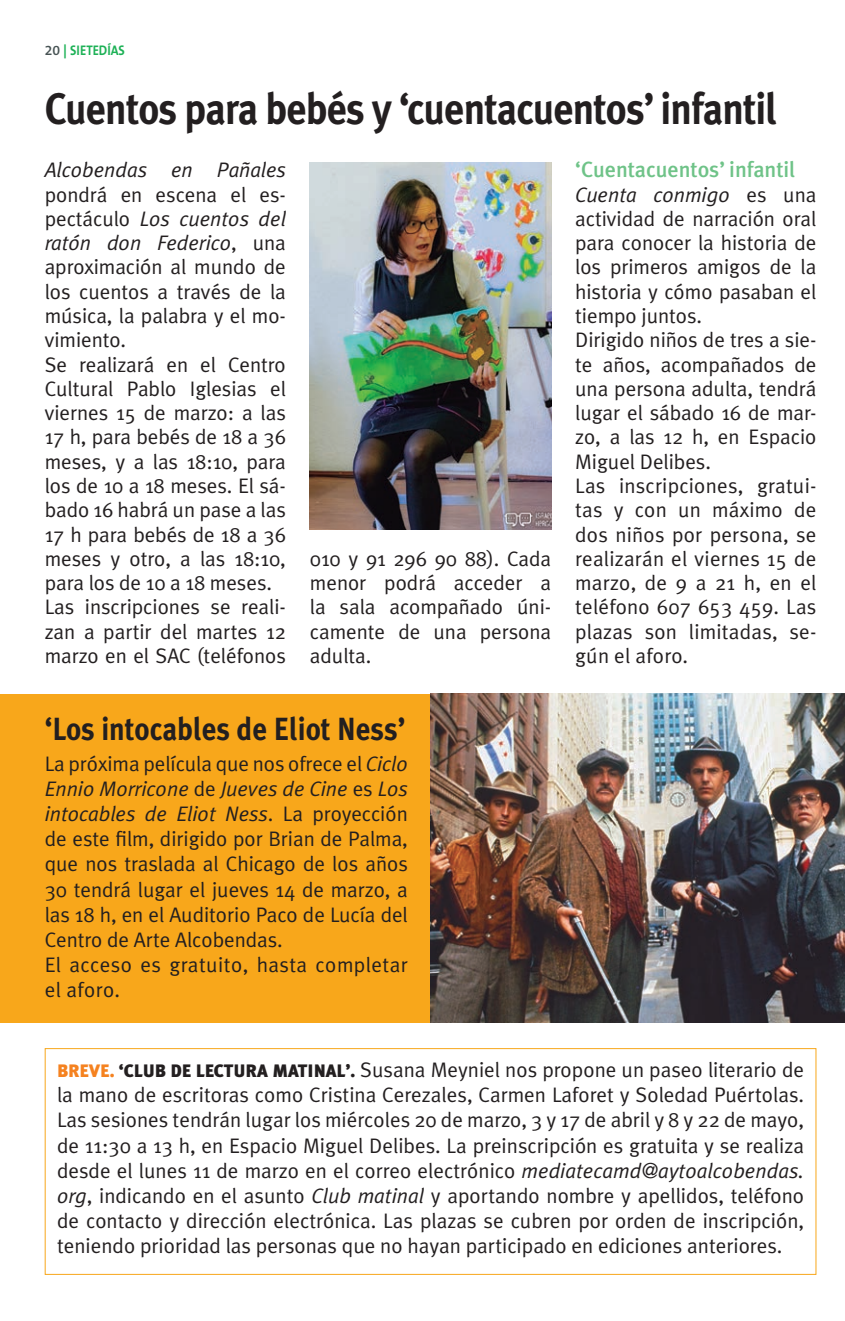
<style>
.page{position:relative;width:845px;height:1321px;background:#fff}
.page>*{position:absolute;margin:0;border:0;box-sizing:border-box;transform-origin:0 0}
.t1{font:700 44px "Meta Plus";letter-spacing:-.02em;color:#231f20;scale:.9 1}
.t2{font:700 32px "Meta Plus";color:#231f20;scale:.9 1}
.t3{font:500 22px "Meta Plus";letter-spacing:-.005em;color:#6fc388}
.t4{font:21px/24.2px "Meta Plus Normal";letter-spacing:-.005em;color:#231f20}
.t5{font:italic 21px "Meta Plus Normal";letter-spacing:-.005em;color:#231f20}
.t6{font:700 14px "The Sans B7";color:#1db156}
.s1{font-family:"The Sans B6";font-weight:600;color:#475354}
.s2{font-style:italic}
.s3{font-family:"Meta Plus";font-weight:900;font-size:18px;color:#f58220}
.s4{font-family:"Meta Plus";font-weight:900;font-size:18px}
</style>
<div class="page">
<div style="left:0;top:694px;width:844px;height:329px;background:#f8a71b"></div>
<img style="left:430px;top:694px;width:414px;height:329px">
<img style="left:309px;top:162px;width:242px;height:367px">
<div style="left:45px;top:1048px;width:771px;height:227px;border:1px solid #f8a71b"></div>
<p class="t6" style="left:45px;top:43px;width:82px"><span class="s1">20</span> | SIETEDÍAS</p>
<h1 class="t1" style="left:45px;top:83px;width:815px">Cuentos para bebés y ‘cuentacuentos’ infantil</h1>
<p class="t5" style="left:45px;top:158px;width:243px">Alcobendas en Pañales</p>
<p class="t4" style="left:45px;top:182px;width:243px">pondrá en escena el es&shy;pectáculo <span class="s2">Los cuentos del ratón don Federico</span>, una aproximación al mundo de los cuentos a través de la música, la palabra y el mo&shy;vimiento.<br>Se realizará en el Centro<br>Cultural Pablo Iglesias el viernes 15 de marzo: a las<br>17 h, para bebés de 18 a 36 meses, y a las 18:10, para los de 10 a 18 meses. El sá&shy;bado 16 habrá un pase a las<br>17 h para bebés de 18 a 36 meses y otro, a las 18:10, para los de 10 a 18 meses.<br>Las inscripciones se reali&shy;zan a partir del martes 12 marzo en el SAC (teléfonos</p>
<p class="t4" style="left:310px;top:546px;width:243px;text-align:justify">010 y 91 296 90 88). Cada menor podrá acceder a la sala acompañado úni&shy;camente de una persona adulta.</p>
<h2 class="t2" style="left:45px;top:710px;width:402px">‘Los intocables de Eliot Ness’</h2>
<p class="t4" style="left:45px;top:751px;width:364px;line-height:25.2px">La próxima película que nos ofrece el <span class="s2">Ciclo Ennio Morricone</span> de <span class="s2">Jueves de Cine</span> es <span class="s2">Los intocables de Eliot Ness</span>. La proyección de este film, dirigido por Brian de Palma, que nos traslada al Chicago de los años 30 tendrá lugar el jueves 14 de marzo, a las 18 h, en el Auditorio Paco de Lucía del Centro de Arte Alcobendas.<br>El acceso es gratuito, hasta completar el aforo.</p>
<p class="t3" style="left:575px;top:157px;width:221px">‘Cuentacuentos’ infantil</p>
<p class="t4" style="left:575px;top:182px;width:243px"><span class="s2">Cuenta conmigo</span> es una actividad de narración oral para conocer la historia de los primeros amigos de la historia y cómo pasaban el tiempo juntos.<br>Dirigido niños de tres a sie&shy;te años, acompañados de una persona adulta, tendrá lugar el sábado 16 de mar&shy;zo, a las 12 h, en Espacio<br>Miguel Delibes.<br>Las inscripciones, gratui&shy;tas y con un máximo de dos niños por persona, se realizarán el viernes 15 de marzo, de 9 a 21 h, en el teléfono 607 653 459. Las plazas son limitadas, se&shy;gún el aforo.</p>
<p class="t4" style="left:57px;top:1057px;width:748px;line-height:25.2px;text-align:justify"><span class="s3">BREVE.</span> <span class="s4">‘CLUB DE LECTURA MATINAL’.</span> Susana Meyniel nos propone un paseo literario de la mano de escritoras como Cristina Cerezales, Carmen Laforet y Soledad Puértolas.<br>Las sesiones tendrán lugar los miércoles 20 de marzo, 3 y 17 de abril y 8 y 22 de mayo, de 11:30 a 13 h, en Espacio Miguel Delibes. La preinscripción es gratuita y se realiza desde el lunes 11 de marzo en el correo electrónico <span class="s2">mediatecamd@aytoalcobendas. org</span>, indicando en el asunto <span class="s2">Club matinal</span> y aportando nombre y apellidos, teléfono de contacto y dirección electrónica. Las plazas se cubren por orden de inscripción, teniendo prioridad las personas que no hayan participado en ediciones anteriores.</p>
</div>
